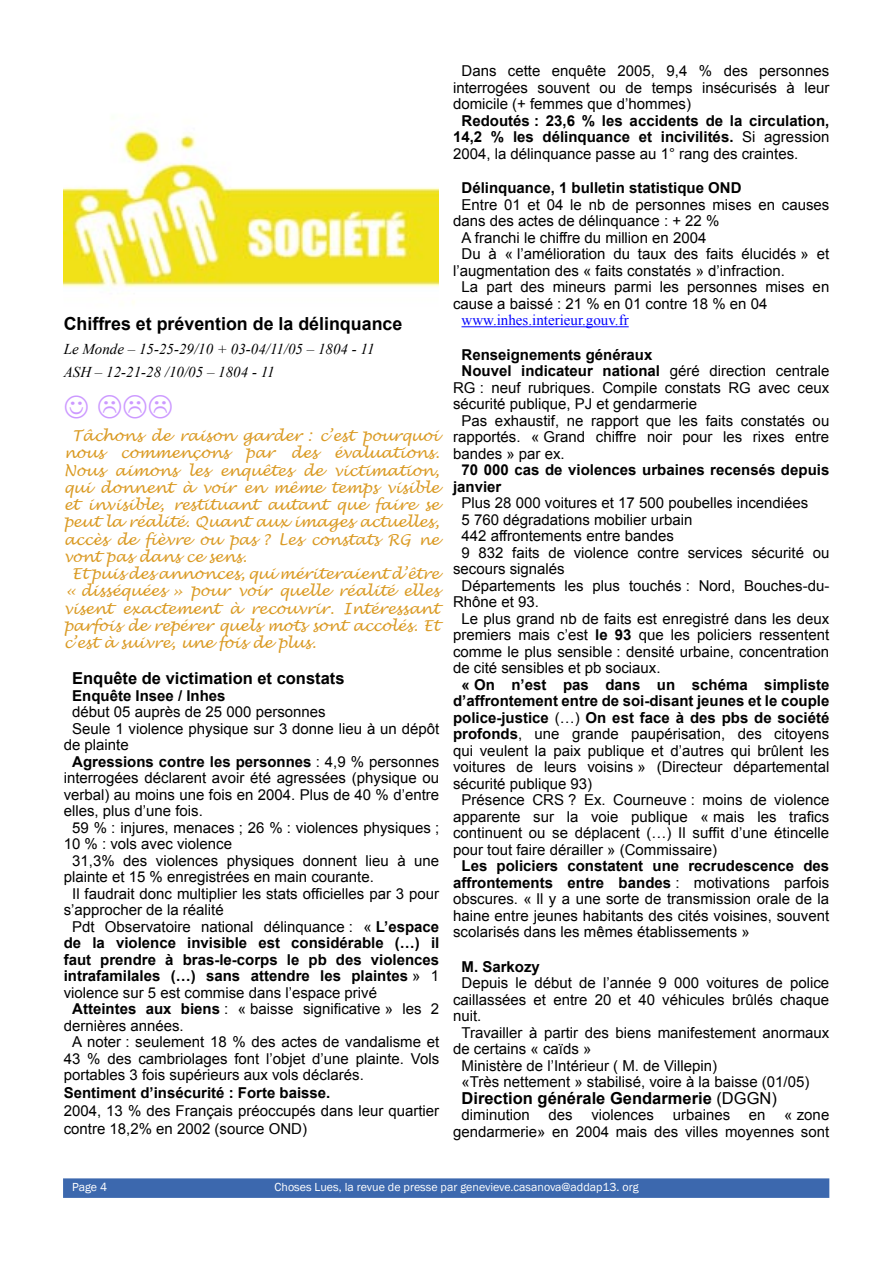
<style>
.page{position:relative;width:893px;height:1263px;background:#fff}
.page>*{position:absolute;margin:0;border:0;box-sizing:border-box;transform-origin:0 0}
.t1{font:700 18px "Arial";color:#000}
.t2{font:700 16.5px "Arial";color:#000}
.t3{font:15px/16.5px "Arial";color:#000;text-align:justify}
.t4{font:700 15px/16.5px "Arial";color:#000;text-align:justify}
.t5{font:italic 15px "Lucida Handwriting";color:#da9a23}
.t6{font:italic 15px/23.5px "Times New Roman";color:#000}
.t7{font:15px "Times New Roman";color:#00f}
.t8{font:12px "Franklin Gothic";color:#fff}
.s1{font-weight:400}
.s2{font-weight:700}
</style>
<div class="page">
<div style="left:63px;top:1178px;width:766px;height:20px;background:#3c68ae"></div>
<img style="left:64px;top:126px;width:375px;height:178px">
<hr style="left:461px;top:326px;width:168px;height:1px;background:#00f">
<p class="t1" style="left:64px;top:312px;width:340px">Chiffres et prévention de la délinquance</p>
<p class="t6" style="left:64px;top:337px;width:312px">Le Monde – 15-25-29/10 + 03-04/11/05 – 1804 - 11<br>ASH – 12-21-28 /10/05 – 1804 - 11</p>
<p class="t5" style="left:72px;top:427px;width:369px">Tâchons de raison garder : c’est pourquoi</p>
<p class="t5" style="left:64px;top:444px;width:377px">nous commençons par des évaluations.</p>
<p class="t5" style="left:64px;top:461px;width:377px">Nous aimons les enquêtes de victimation,</p>
<p class="t5" style="left:64px;top:478px;width:377px">qui donnent à voir en même temps visible</p>
<p class="t5" style="left:64px;top:496px;width:377px">et invisible, restituant autant que faire se</p>
<p class="t5" style="left:64px;top:513px;width:377px">peut la réalité. Quant aux images actuelles,</p>
<p class="t5" style="left:64px;top:530px;width:377px">accès de fièvre ou pas ? Les constats RG ne</p>
<p class="t5" style="left:64px;top:547px;width:185px">vont pas dans ce sens.</p>
<p class="t5" style="left:72px;top:565px;width:369px">Et puis des annonces, qui mériteraient d’être</p>
<p class="t5" style="left:64px;top:582px;width:377px">« disséquées » pour voir quelle réalité elles</p>
<p class="t5" style="left:64px;top:599px;width:377px">visent exactement à recouvrir. Intéressant</p>
<p class="t5" style="left:64px;top:616px;width:377px">parfois de repérer quels mots sont accolés. Et</p>
<p class="t5" style="left:64px;top:634px;width:254px">c’est à suivre, une fois de plus.</p>
<p class="t2" style="left:72px;top:667px;width:274px">Enquête de victimation et constats</p>
<p class="t4" style="left:72px;top:688px;width:155px">Enquête Insee / Inhes</p>
<p class="t3" style="left:72px;top:704px;width:255px">début 05 auprès de 25 000 personnes</p>
<p class="t3" style="left:72px;top:720px;width:369px">Seule 1 violence physique sur 3 donne lieu à un dépôt</p>
<p class="t3" style="left:64px;top:737px;width:67px">de plainte</p>
<p class="t4" style="left:72px;top:754px;width:369px">Agressions contre les personnes <span class="s1">: 4,9 % personnes</span></p>
<p class="t3" style="left:64px;top:770px;width:377px">interrogées déclarent avoir été agressées (physique ou</p>
<p class="t3" style="left:64px;top:786px;width:377px">verbal) au moins une fois en 2004. Plus de 40 % d’entre</p>
<p class="t3" style="left:64px;top:803px;width:141px">elles, plus d’une fois.</p>
<p class="t3" style="left:72px;top:819px;width:369px">59 % : injures, menaces ; 26 % : violences physiques ;</p>
<p class="t3" style="left:64px;top:836px;width:170px">10 % : vols avec violence</p>
<p class="t3" style="left:72px;top:852px;width:369px">31,3% des violences physiques donnent lieu à une</p>
<p class="t3" style="left:64px;top:869px;width:312px">plainte et 15 % enregistrées en main courante.</p>
<p class="t3" style="left:72px;top:885px;width:369px">Il faudrait donc multiplier les stats officielles par 3 pour</p>
<p class="t3" style="left:64px;top:902px;width:162px">s’approcher de la réalité</p>
<p class="t3" style="left:72px;top:918px;width:369px">Pdt Observatoire national délinquance : « <span class="s2">L’espace</span></p>
<p class="t4" style="left:64px;top:935px;width:377px">de la violence invisible est considérable (…) il</p>
<p class="t4" style="left:64px;top:952px;width:377px">faut prendre à bras-le-corps le pb des violences</p>
<p class="t4" style="left:64px;top:968px;width:377px">intrafamilales (…) sans attendre les plaintes <span class="s1">» 1</span></p>
<p class="t3" style="left:64px;top:984px;width:315px">violence sur 5 est commise dans l’espace privé</p>
<p class="t3" style="left:72px;top:1001px;width:369px"><span class="s2">Atteintes aux biens</span> : « baisse significative » les 2</p>
<p class="t3" style="left:64px;top:1017px;width:122px">dernières années.</p>
<p class="t3" style="left:72px;top:1034px;width:369px">A noter : seulement 18 % des actes de vandalisme et</p>
<p class="t3" style="left:64px;top:1050px;width:377px">43 % des cambriolages font l’objet d’une plainte. Vols</p>
<p class="t3" style="left:64px;top:1067px;width:302px">portables 3 fois supérieurs aux vols déclarés.</p>
<p class="t4" style="left:64px;top:1085px;width:268px">Sentiment d’insécurité : Forte baisse.</p>
<p class="t3" style="left:64px;top:1102px;width:377px;line-height:18px">2004, 13 % des Français préoccupés dans leur quartier contre 18,2% en 2002 (source OND)</p>
<p class="t3" style="left:453px;top:63px;width:378px;text-indent:9px">Dans cette enquête 2005, 9,4 % des personnes interrogées souvent ou de temps insécurisés à leur domicile (+ femmes que d’hommes)</p>
<p class="t4" style="left:453px;top:113px;width:378px;text-indent:9px">Redoutés : 23,6 % les accidents de la circulation, 14,2 % les délinquance et incivilités. <span class="s1">Si agression 2004, la délinquance passe au 1° rang des craintes.</span></p>
<p class="t4" style="left:461px;top:180px;width:282px">Délinquance, 1 bulletin statistique OND</p>
<p class="t3" style="left:461px;top:196px;width:369px">Entre 01 et 04 le nb de personnes mises en causes</p>
<p class="t3" style="left:453px;top:213px;width:268px">dans des actes de délinquance : + 22 %</p>
<p class="t3" style="left:461px;top:229px;width:246px">A franchi le chiffre du million en 2004</p>
<p class="t3" style="left:461px;top:246px;width:369px">Du à « l’amélioration du taux des faits élucidés » et</p>
<p class="t3" style="left:453px;top:262px;width:333px">l’augmentation des « faits constatés » d’infraction.</p>
<p class="t3" style="left:461px;top:279px;width:369px">La part des mineurs parmi les personnes mises en</p>
<p class="t3" style="left:453px;top:295px;width:316px">cause a baissé : 21 % en 01 contre 18 % en 04</p>
<p class="t7" style="left:461px;top:310px;width:169px">www.inhes.interieur.gouv.fr</p>
<p class="t4" style="left:461px;top:347px;width:192px">Renseignements généraux</p>
<p class="t4" style="left:461px;top:363px;width:369px">Nouvel indicateur national <span class="s1">géré direction centrale</span></p>
<p class="t3" style="left:453px;top:379px;width:378px">RG : neuf rubriques. Compile constats RG avec ceux</p>
<p class="t3" style="left:453px;top:396px;width:246px">sécurité publique, PJ et gendarmerie</p>
<p class="t3" style="left:461px;top:412px;width:369px">Pas exhaustif, ne rapport que les faits constatés ou</p>
<p class="t3" style="left:453px;top:429px;width:378px">rapportés. « Grand chiffre noir pour les rixes entre</p>
<p class="t3" style="left:453px;top:445px;width:113px">bandes » par ex.</p>
<p class="t4" style="left:453px;top:462px;width:378px;text-indent:9px">70 000 cas de violences urbaines recensés depuis janvier</p>
<p class="t3" style="left:461px;top:495px;width:348px">Plus 28 000 voitures et 17 500 poubelles incendiées</p>
<p class="t3" style="left:461px;top:511px;width:232px">5 760 dégradations mobilier urbain</p>
<p class="t3" style="left:461px;top:528px;width:214px">442 affrontements entre bandes</p>
<p class="t3" style="left:461px;top:544px;width:369px">9 832 faits de violence contre services sécurité ou</p>
<p class="t3" style="left:453px;top:561px;width:113px">secours signalés</p>
<p class="t3" style="left:461px;top:577px;width:369px">Départements les plus touchés : Nord, Bouches-du-</p>
<p class="t3" style="left:453px;top:594px;width:87px">Rhône et 93.</p>
<p class="t3" style="left:461px;top:610px;width:369px">Le plus grand nb de faits est enregistré dans les deux</p>
<p class="t3" style="left:453px;top:627px;width:378px">premiers mais c’est <span class="s2">le 93</span> que les policiers ressentent</p>
<p class="t3" style="left:453px;top:643px;width:378px">comme le plus sensible : densité urbaine, concentration</p>
<p class="t3" style="left:453px;top:660px;width:209px">de cité sensibles et pb sociaux.</p>
<p class="t4" style="left:461px;top:677px;width:369px">« On n’est pas dans un schéma simpliste</p>
<p class="t4" style="left:453px;top:693px;width:378px">d’affrontement entre de soi-disant jeunes et le couple</p>
<p class="t4" style="left:453px;top:710px;width:378px">police-justice <span class="s1">(…)</span> On est face à des pbs de société</p>
<p class="t3" style="left:453px;top:726px;width:378px"><span class="s2">profonds</span>, une grande paupérisation, des citoyens</p>
<p class="t3" style="left:453px;top:742px;width:378px">qui veulent la paix publique et d’autres qui brûlent les</p>
<p class="t3" style="left:453px;top:759px;width:378px">voitures de leurs voisins » (Directeur départemental</p>
<p class="t3" style="left:453px;top:775px;width:141px">sécurité publique 93)</p>
<p class="t3" style="left:461px;top:792px;width:369px">Présence CRS ? Ex. Courneuve : moins de violence</p>
<p class="t3" style="left:453px;top:808px;width:378px">apparente sur la voie publique « mais les trafics</p>
<p class="t3" style="left:453px;top:825px;width:378px">continuent ou se déplacent (…) Il suffit d’une étincelle</p>
<p class="t3" style="left:453px;top:841px;width:266px">pour tout faire dérailler » (Commissaire)</p>
<p class="t3" style="left:453px;top:858px;width:378px;text-indent:9px"><span class="s2">Les policiers constatent une recrudescence des affrontements entre bandes</span> : motivations parfois obscures. « Il y a une sorte de transmission orale de la haine entre jeunes habitants des cités voisines, souvent scolarisés dans les mêmes établissements »</p>
<p class="t4" style="left:461px;top:959px;width:80px">M. Sarkozy</p>
<p class="t3" style="left:461px;top:975px;width:369px">Depuis le début de l’année 9 000 voitures de police</p>
<p class="t3" style="left:453px;top:991px;width:378px">caillassées et entre 20 et 40 véhicules brûlés chaque</p>
<p class="t3" style="left:453px;top:1008px;width:30px">nuit.</p>
<p class="t3" style="left:461px;top:1024px;width:369px">Travailler à partir des biens manifestement anormaux</p>
<p class="t3" style="left:453px;top:1041px;width:140px">de certains « caïds »</p>
<p class="t3" style="left:461px;top:1057px;width:257px">Ministère de l’Intérieur ( M. de Villepin)</p>
<p class="t3" style="left:461px;top:1074px;width:349px">«Très nettement » stabilisé, voire à la baisse (01/05)</p>
<p class="t2" style="left:461px;top:1087px;width:317px">Direction générale Gendarmerie <span class="s1">(DGGN)</span></p>
<p class="t3" style="left:453px;top:1107px;width:378px;text-align:center">diminution des violences urbaines en « zone gendarmerie» en 2004 mais des villes moyennes sont</p>
<p class="t8" style="left:72px;top:1180px;width:37px">Page 4</p>
<p class="t8" style="left:275px;top:1180px;width:366px">Choses Lues, la revue de presse par genevieve.casanova@addap13. org</p>
</div>
